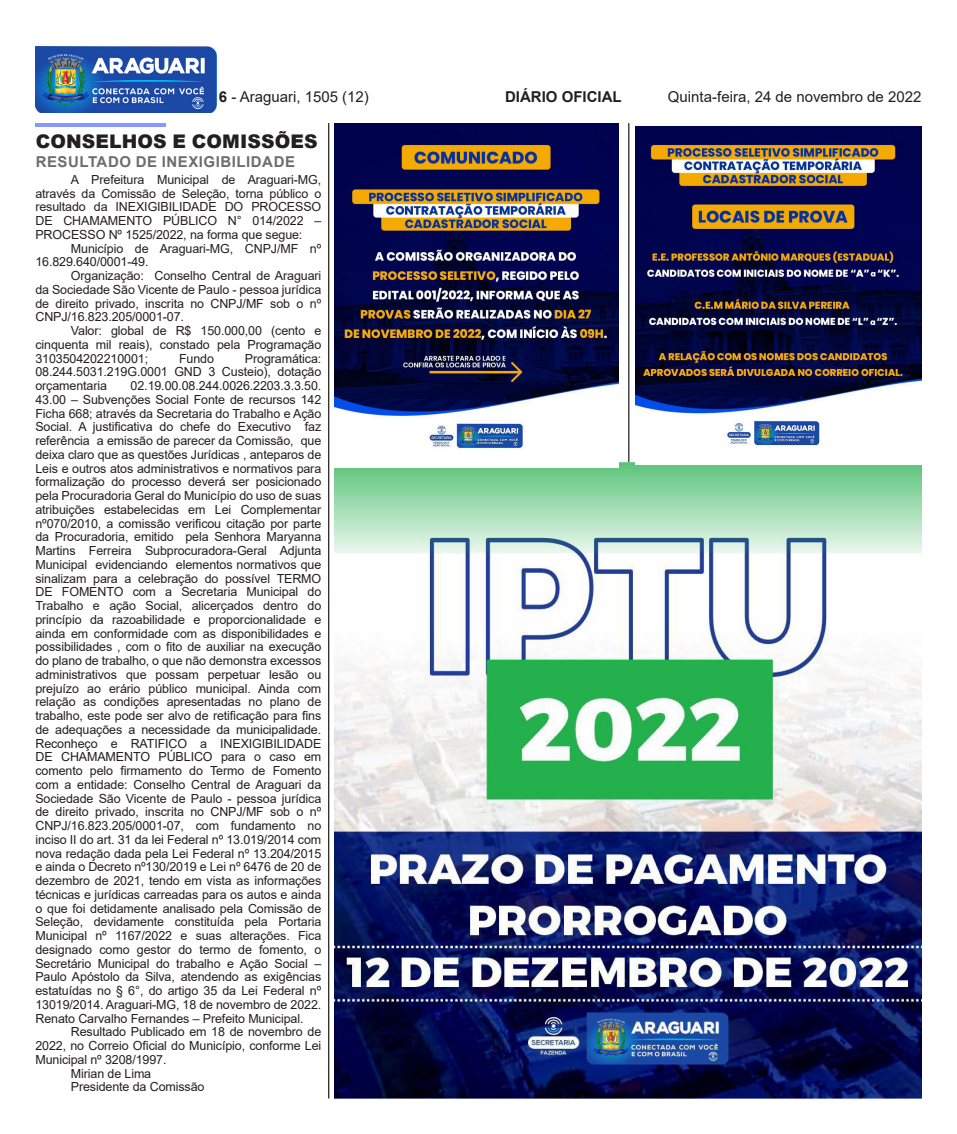
<style>
.page{position:relative;width:957px;height:1134px;background:#fff}
.page>*{position:absolute;margin:0;border:0;box-sizing:border-box;transform-origin:0 0}
.t1{font:900 18.75px "Arial";letter-spacing:.005em;color:#231f20}
.t2{font:15px "Arial";color:#231f20}
.t3{font:700 15px "Arial";letter-spacing:.035em;color:#6c6d70}
.t4{font:700 15px "Arial";color:#231f20}
.t5{font:12.5px/13.8px "Arial";letter-spacing:-.01em;color:#231f20;text-align:justify}
.s1{font-weight:700}
</style>
<div class="page">
<img style="left:35px;top:46px;width:181px;height:66px">
<hr style="left:628px;top:123px;width:1px;height:975px;background:#231f20">
<hr style="left:328px;top:123px;width:1px;height:975px;background:#231f20">
<hr style="left:35px;top:123px;width:131px;height:4px;background:#8897ff">
<img style="left:334px;top:462px;width:587px;height:636px">
<img style="left:334px;top:123px;width:284px;height:345px">
<img style="left:635px;top:127px;width:286px;height:337px">
<p class="t2" style="left:219px;top:87px;width:152px"><span class="s1">6</span> - Araguari, 1505 (12)</p>
<p class="t4" style="left:505px;top:86px;width:118px">DIÁRIO OFICIAL</p>
<p class="t2" style="left:668px;top:87px;width:255px">Quinta-feira, 24 de novembro de 2022</p>
<p class="t1" style="left:36px;top:128px;width:283px">CONSELHOS E COMISSÕES</p>
<p class="t3" style="left:36px;top:151px;width:261px">RESULTADO DE INEXIGIBILIDADE</p>
<p class="t5" style="left:35px;top:172px;width:287px;text-indent:35px">A Prefeitura Municipal de Araguari-MG, através da Comissão de Seleção, torna público o resultado da INEXIGIBILIDADE DO PROCESSO DE CHAMAMENTO PÚBLICO N° 014/2022 – PROCESSO Nº 1525/2022, na forma que segue:</p>
<p class="t5" style="left:35px;top:241px;width:287px;text-indent:35px">Município de Araguari-MG, CNPJ/MF nº<br>16.829.640/0001-49.</p>
<p class="t5" style="left:35px;top:269px;width:287px;text-indent:35px">Organização: Conselho Central de Araguari da Sociedade São Vicente de Paulo - pessoa jurídica de direito privado, inscrita no CNPJ/MF sob o nº CNPJ/16.823.205/0001-07.</p>
<p class="t5" style="left:35px;top:324px;width:287px;text-indent:35px">Valor: global de R$ 150.000,00 (cento e cinquenta mil reais), constado pela Programação 3103504202210001;</p>
<p class="t5" style="left:35px;top:351px;width:287px;text-indent:209px">Programática:<br>08.244.5031.219G.0001 GND 3 Custeio), dotação orçamentaria</p>
<p class="t5" style="left:179px;top:351px;width:36px">Fundo</p>
<p class="t5" style="left:35px;top:379px;width:287px;text-indent:95px">02.19.00.08.244.0026.2203.3.3.50.<br>43.00 – Subvenções Social Fonte de recursos 142<br>Ficha 668; através da Secretaria do Trabalho e Ação Social. A justificativa do chefe do Executivo faz referência a emissão de parecer da Comissão, que deixa claro que as questões Jurídicas , anteparos de Leis e outros atos administrativos e normativos para formalização do processo deverá ser posicionado pela Procuradoria Geral do Município do uso de suas atribuições estabelecidas em Lei Complementar nº070/2010, a comissão verificou citação por parte da Procuradoria, emitido pela Senhora Maryanna Martins Ferreira Subprocuradora-Geral Adjunta Municipal evidenciando elementos normativos que sinalizam para a celebração do possível TERMO DE FOMENTO com a Secretaria Municipal do Trabalho e ação Social, alicerçados dentro do princípio da razoabilidade e proporcionalidade e ainda em conformidade com as disponibilidades e possibilidades , com o fito de auxiliar na execução do plano de trabalho, o que não demonstra excessos administrativos que possam perpetuar lesão ou prejuízo ao erário público municipal. Ainda com relação as condições apresentadas no plano de trabalho, este pode ser alvo de retificação para fins de adequações a necessidade da municipalidade.<br>Reconheço e RATIFICO a INEXIGIBILIDADE DE CHAMAMENTO PÚBLICO para o caso em comento pelo firmamento do Termo de Fomento com a entidade: Conselho Central de Araguari da Sociedade São Vicente de Paulo - pessoa jurídica de direito privado, inscrita no CNPJ/MF sob o nº CNPJ/16.823.205/0001-07, com fundamento no inciso II do art. 31 da lei Federal nº 13.019/2014 com nova redação dada pela Lei Federal nº 13.204/2015 e ainda o Decreto nº130/2019 e Lei nº 6476 de 20 de dezembro de 2021, tendo em vista as informações técnicas e jurídicas carreadas para os autos e ainda o que foi detidamente analisado pela Comissão de Seleção, devidamente constituída pela Portaria Municipal nº 1167/2022 e suas alterações. Fica designado como gestor do termo de fomento, o Secretário Municipal do trabalho e Ação Social – Paulo Apóstolo da Silva, atendendo as exigências estatuídas no § 6°, do artigo 35 da Lei Federal nº 13019/2014. Araguari-MG, 18 de novembro de 2022.<br>Renato Carvalho Fernandes – Prefeito Municipal.</p>
<p class="t5" style="left:35px;top:1025px;width:287px;text-indent:35px">Resultado Publicado em 18 de novembro de 2022, no Correio Oficial do Município, conforme Lei Municipal nº 3208/1997.</p>
<p class="t5" style="left:71px;top:1066px;width:82px">Mirian de Lima</p>
<p class="t5" style="left:71px;top:1080px;width:135px">Presidente da Comissão</p>
</div>
